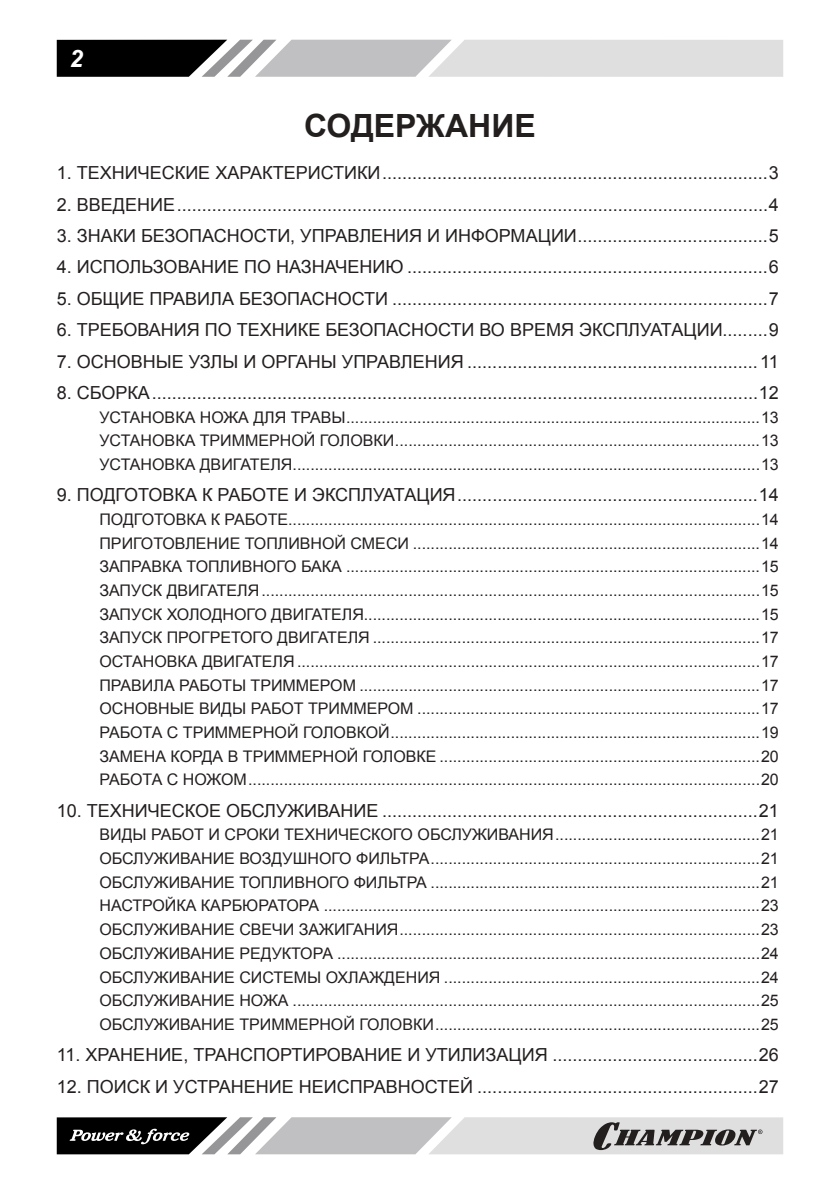
<style>
.page{position:relative;width:840px;height:1191px;background:#fff}
.page>*{position:absolute;margin:0;border:0;box-sizing:border-box;transform-origin:0 0}
.t1{font:700 32px "Arial";color:#241f1f}
.t2{font:italic 700 24px "Arial";color:#fff}
.t3{font:18px "Arial";color:#241f1f}
.t4{font:16px/23.6px "Arial";color:#241f1f;text-align:justify}
</style>
<div class="page">
<svg style="left:57px;top:40px;width:725px;height:37px;background:#aaa9aa"></svg>
<svg style="left:57px;top:1117px;width:725px;height:37px;background:#a3a2a3"></svg>
<h2 class="t2" style="left:70px;top:44px;width:15px">2</h2>
<h1 class="t1" style="left:304px;top:104px;width:233px">СОДЕРЖАНИЕ</h1>
<p class="t3" style="left:57px;top:161px;width:723px">1. ТЕХНИЧЕСКИЕ ХАРАКТЕРИСТИКИ .............................................................................3</p>
<p class="t3" style="left:57px;top:193px;width:723px">2. ВВЕДЕНИЕ ......................................................................................................................4</p>
<p class="t3" style="left:57px;top:224px;width:723px">3. ЗНАКИ БЕЗОПАСНОСТИ, УПРАВЛЕНИЯ И ИНФОРМАЦИИ ......................................5</p>
<p class="t3" style="left:57px;top:255px;width:723px">4. ИСПОЛЬЗОВАНИЕ ПО НАЗНАЧЕНИЮ ........................................................................6</p>
<p class="t3" style="left:57px;top:287px;width:723px">5. ОБЩИЕ ПРАВИЛА БЕЗОПАСНОСТИ ...........................................................................7</p>
<p class="t3" style="left:57px;top:318px;width:723px">6. ТРЕБОВАНИЯ ПО ТЕХНИКЕ БЕЗОПАСНОСТИ ВО ВРЕМЯ ЭКСПЛУАТАЦИИ.........9</p>
<p class="t3" style="left:57px;top:349px;width:723px">7. ОСНОВНЫЕ УЗЛЫ И ОРГАНЫ УПРАВЛЕНИЯ ..........................................................11</p>
<p class="t3" style="left:57px;top:381px;width:723px">8. СБОРКА .........................................................................................................................12</p>
<p class="t4" style="left:99px;top:405px;width:680px">УСТАНОВКА НОЖА ДЛЯ ТРАВЫ .............................................................................................13<br>УСТАНОВКА ТРИММЕРНОЙ ГОЛОВКИ ..................................................................................13<br>УСТАНОВКА ДВИГАТЕЛЯ .........................................................................................................13</p>
<p class="t3" style="left:57px;top:483px;width:723px">9. ПОДГОТОВКА К РАБОТЕ И ЭКСПЛУАТАЦИЯ ............................................................14</p>
<p class="t4" style="left:99px;top:507px;width:680px">ПОДГОТОВКА К РАБОТЕ..........................................................................................................14<br>ПРИГОТОВЛЕНИЕ ТОПЛИВНОЙ СМЕСИ ..............................................................................14<br>ЗАПРАВКА ТОПЛИВНОГО БАКА .............................................................................................15<br>ЗАПУСК ДВИГАТЕЛЯ ................................................................................................................15<br>ЗАПУСК ХОЛОДНОГО ДВИГАТЕЛЯ.........................................................................................15<br>ЗАПУСК ПРОГРЕТОГО ДВИГАТЕЛЯ .......................................................................................17<br>ОСТАНОВКА ДВИГАТЕЛЯ ........................................................................................................17<br>ПРАВИЛА РАБОТЫ ТРИММЕРОМ ..........................................................................................17<br>ОСНОВНЫЕ ВИДЫ РАБОТ ТРИММЕРОМ .............................................................................17<br>РАБОТА С ТРИММЕРНОЙ ГОЛОВКОЙ ...................................................................................19<br>ЗАМЕНА КОРДА В ТРИММЕРНОЙ ГОЛОВКЕ ........................................................................20<br>РАБОТА С НОЖОМ ...................................................................................................................20</p>
<p class="t3" style="left:57px;top:798px;width:723px">10. ТЕХНИЧЕСКОЕ ОБСЛУЖИВАНИЕ ...........................................................................21</p>
<p class="t4" style="left:99px;top:823px;width:680px">ВИДЫ РАБОТ И СРОКИ ТЕХНИЧЕСКОГО ОБСЛУЖИВАНИЯ ..............................................21<br>ОБСЛУЖИВАНИЕ ВОЗДУШНОГО ФИЛЬТРА ..........................................................................21<br>ОБСЛУЖИВАНИЕ ТОПЛИВНОГО ФИЛЬТРА ..........................................................................21<br>НАСТРОЙКА КАРБЮРАТОРА ..................................................................................................23<br>ОБСЛУЖИВАНИЕ СВЕЧИ ЗАЖИГАНИЯ .................................................................................23<br>ОБСЛУЖИВАНИЕ РЕДУКТОРА ...............................................................................................24<br>ОБСЛУЖИВАНИЕ СИСТЕМЫ ОХЛАЖДЕНИЯ .......................................................................24<br>ОБСЛУЖИВАНИЕ НОЖА .........................................................................................................25<br>ОБСЛУЖИВАНИЕ ТРИММЕРНОЙ ГОЛОВКИ .........................................................................25</p>
<p class="t3" style="left:57px;top:1043px;width:723px">11. ХРАНЕНИЕ, ТРАНСПОРТИРОВАНИЕ И УТИЛИЗАЦИЯ .........................................26</p>
<p class="t3" style="left:57px;top:1074px;width:723px">12. ПОИСК И УСТРАНЕНИЕ НЕИСПРАВНОСТЕЙ ........................................................27</p>
</div>
